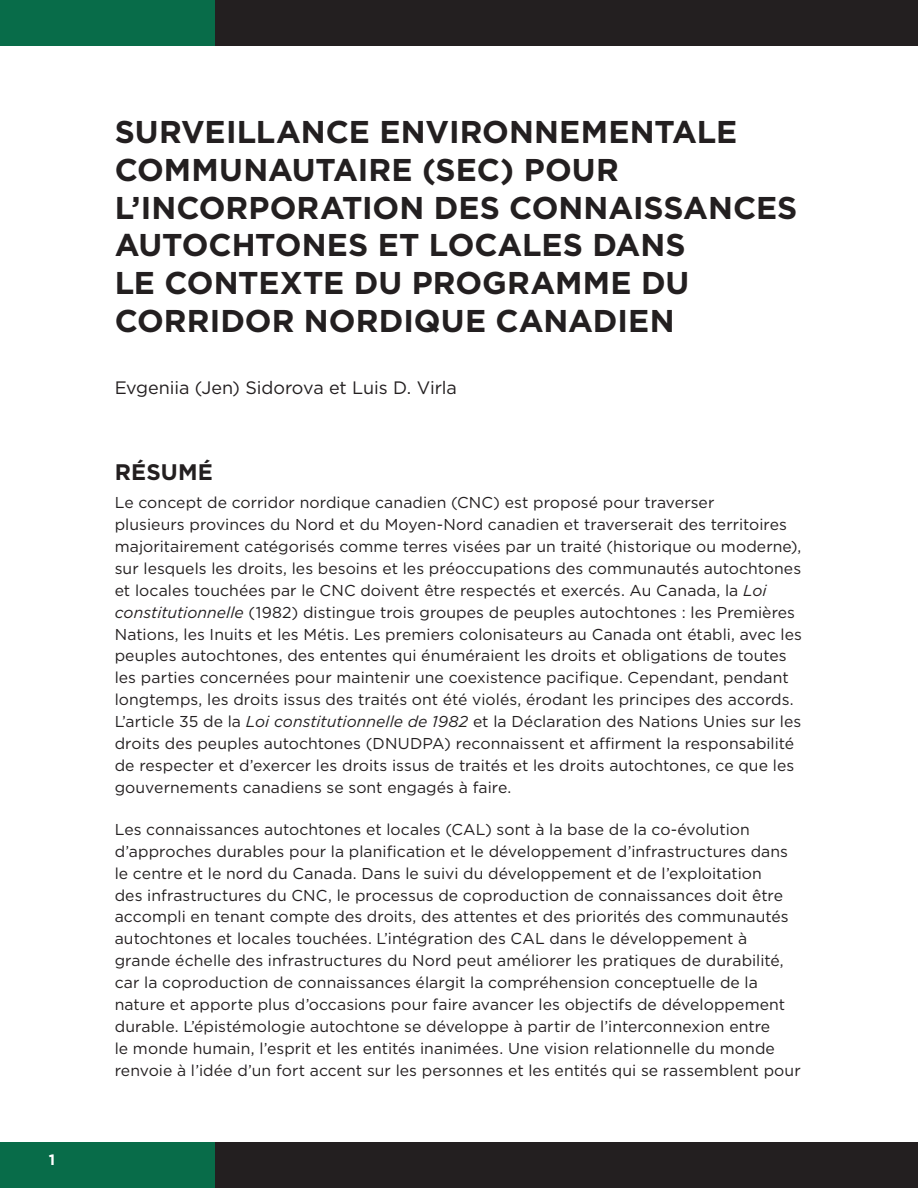
<style>
.page{position:relative;width:918px;height:1188px;background:#fff}
.page>*{position:absolute;margin:0;border:0;box-sizing:border-box;transform-origin:0 0}
.t1{font:700 31.5px/37.8px "Gotham";color:#231f20}
.t2{font:700 22.5px "Gotham";letter-spacing:.01em;color:#231f20}
.t3{font:18px "Gotham";letter-spacing:-.005em;color:#231f20}
.t4{font:15.75px/21.9px "Gotham";letter-spacing:.005em;color:#231f20}
.t5{font:700 15px "Gotham";color:#fff}
.s1{font-style:italic}
</style>
<div class="page">
<div style="left:0;top:1143px;width:215px;height:45px;background:#086c49"></div>
<div style="left:0;top:0;width:215px;height:45px;background:#086c49"></div>
<div style="left:215px;top:1143px;width:703px;height:45px;background:#231f20"></div>
<div style="left:215px;top:0;width:703px;height:45px;background:#231f20"></div>
<p class="t5" style="left:49px;top:1150px;width:8px">1</p>
<h1 class="t1" style="left:115px;top:113px;width:684px">SURVEILLANCE ENVIRONNEMENTALE<br>COMMUNAUTAIRE (SEC) POUR<br>L’INCORPORATION DES CONNAISSANCES<br>AUTOCHTONES ET LOCALES DANS<br>LE CONTEXTE DU PROGRAMME DU<br>CORRIDOR NORDIQUE CANADIEN</h1>
<p class="t3" style="left:115px;top:376px;width:344px">Evgeniia (Jen) Sidorova et Luis D. Virla</p>
<h2 class="t2" style="left:115px;top:457px;width:100px">RÉSUMÉ</h2>
<p class="t4" style="left:115px;top:491px;width:689px">Le concept de corridor nordique canadien (CNC) est proposé pour traverser<br>plusieurs provinces du Nord et du Moyen-Nord canadien et traverserait des territoires majoritairement catégorisés comme terres visées par un traité (historique ou moderne), sur lesquels les droits, les besoins et les préoccupations des communautés autochtones et locales touchées par le CNC doivent être respectés et exercés. Au Canada, la <span class="s1">Loi constitutionnelle</span> (1982) distingue trois groupes de peuples autochtones : les Premières Nations, les Inuits et les Métis. Les premiers colonisateurs au Canada ont établi, avec les peuples autochtones, des ententes qui énuméraient les droits et obligations de toutes les parties concernées pour maintenir une coexistence pacifique. Cependant, pendant longtemps, les droits issus des traités ont été violés, érodant les principes des accords.<br>L’article 35 de la <span class="s1">Loi constitutionnelle de 1982</span> et la Déclaration des Nations Unies sur les droits des peuples autochtones (DNUDPA) reconnaissent et affirment la responsabilité de respecter et d’exercer les droits issus de traités et les droits autochtones, ce que les gouvernements canadiens se sont engagés à faire.</p>
<p class="t4" style="left:115px;top:818px;width:687px">Les connaissances autochtones et locales (CAL) sont à la base de la co-évolution d’approches durables pour la planification et le développement d’infrastructures dans le centre et le nord du Canada. Dans le suivi du développement et de l’exploitation<br>des infrastructures du CNC, le processus de coproduction de connaissances doit être accompli en tenant compte des droits, des attentes et des priorités des communautés autochtones et locales touchées. L’intégration des CAL dans le développement à grande échelle des infrastructures du Nord peut améliorer les pratiques de durabilité, car la coproduction de connaissances élargit la compréhension conceptuelle de la nature et apporte plus d’occasions pour faire avancer les objectifs de développement durable. L’épistémologie autochtone se développe à partir de l’interconnexion entre<br>le monde humain, l’esprit et les entités inanimées. Une vision relationnelle du monde renvoie à l’idée d’un fort accent sur les personnes et les entités qui se rassemblent pour</p>
</div>
